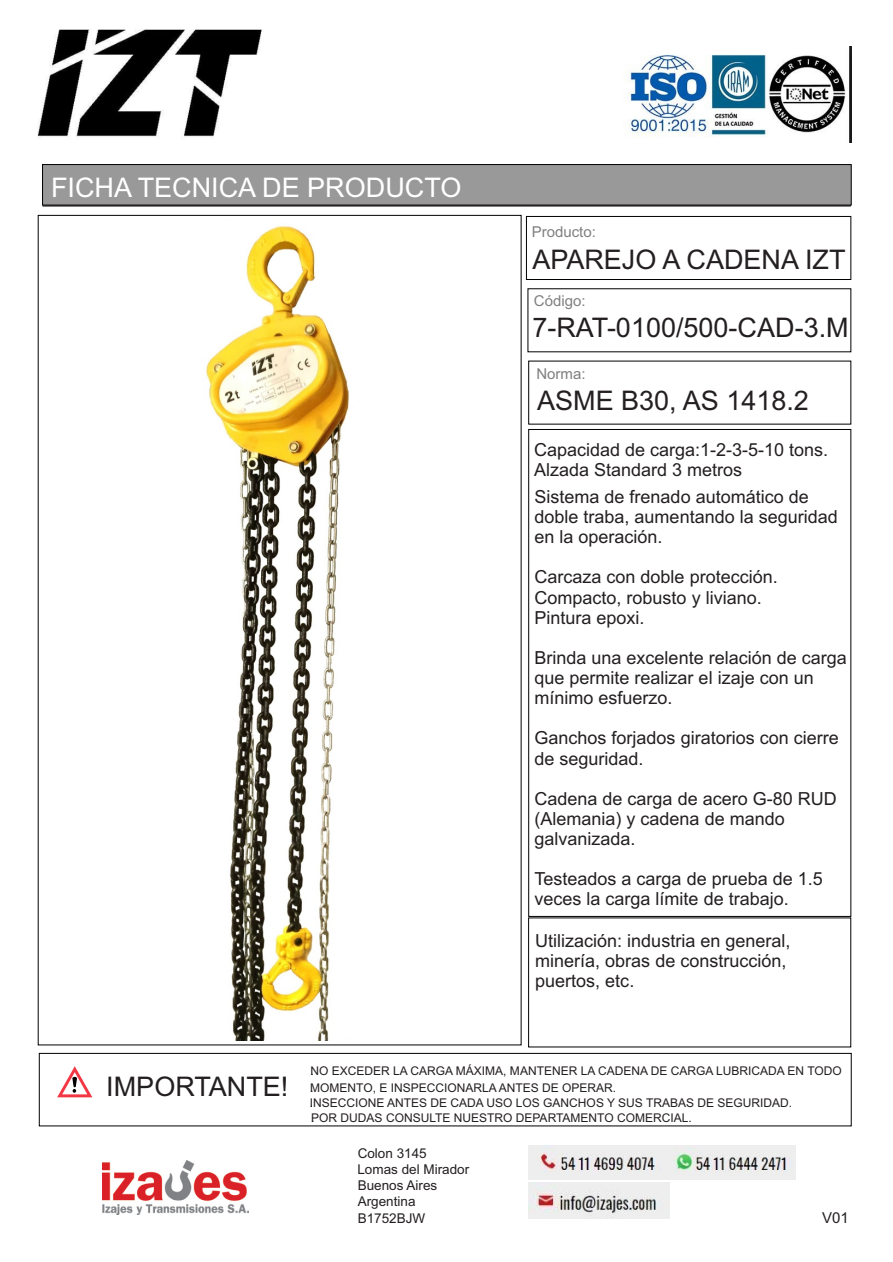
<style>
.page{position:relative;width:893px;height:1262px;background:#fff}
.page>*{position:absolute;margin:0;border:0;box-sizing:border-box;transform-origin:0 0}
.t1{font:27px "Arial";color:#241f21}
.t2{font:27px "Arial";color:#231f20}
.t3{font:27px "Arial";color:#fff}
.t4{font:18px/20.1px "Arial";color:#231f20}
.t5{font:15px "Arial";color:#808080}
.t6{font:15px "Arial";color:#241f21}
.t7{font:13.5px/16.2px "Arial";color:#241f21}
.t8{font:12px "Arial";color:#241f21}
</style>
<div class="page">
<div style="left:39px;top:1053px;width:812px;height:73px;border:1px solid #000"></div>
<div style="left:42px;top:164px;width:809px;height:41px;background:#999;border:1px solid #000"></div>
<hr style="left:43px;top:205px;width:807px;height:1px;background:#241f21">
<div style="left:526px;top:216px;width:325px;height:64px;border:1px solid #000"></div>
<svg style="left:57px;top:1066px;width:35px;height:31px"></svg>
<div style="left:528px;top:429px;width:323px;height:487px;border:1px solid #000"></div>
<img style="left:629px;top:47px;width:222px;height:95px">
<img style="left:529px;top:1145px;width:266px;height:34px">
<img style="left:528px;top:1182px;width:141px;height:36px">
<img style="left:103px;top:1160px;width:145px;height:54px">
<img style="left:206px;top:226px;width:143px;height:815px">
<img style="left:38px;top:29px;width:223px;height:108px">
<h1 class="t3" style="left:51px;top:177px;width:412px">FICHA TECNICA DE PRODUCTO</h1>
<p class="t5" style="left:531px;top:226px;width:66px">Producto:</p>
<h1 class="t1" style="left:532px;top:249px;width:315px">APAREJO A CADENA IZT</h1>
<p class="t5" style="left:534px;top:295px;width:53px">Código:</p>
<h1 class="t2" style="left:532px;top:317px;width:318px">7-RAT-0100/500-CAD-3.M</h1>
<p class="t5" style="left:536px;top:368px;width:51px">Norma:</p>
<h1 class="t1" style="left:537px;top:390px;width:273px">ASME B30, AS 1418.2</h1>
<p class="t4" style="left:534px;top:441px;width:296px">Capacidad de carga:1-2-3-5-10 tons.<br>Alzada Standard 3 metros</p>
<p class="t4" style="left:534px;top:488px;width:305px">Sistema de frenado automático de doble traba, aumentando la seguridad en la operación.</p>
<p class="t4" style="left:534px;top:569px;width:245px">Carcaza con doble protección.<br>Compacto, robusto y liviano.<br>Pintura epoxi.</p>
<p class="t4" style="left:534px;top:649px;width:314px">Brinda una excelente relación de carga que permite realizar el izaje con un mínimo esfuerzo.</p>
<p class="t4" style="left:534px;top:729px;width:306px">Ganchos forjados giratorios con cierre de seguridad.</p>
<p class="t4" style="left:534px;top:790px;width:304px">Cadena de carga de acero G-80 RUD (Alemania) y cadena de mando galvanizada.</p>
<p class="t4" style="left:534px;top:870px;width:290px">Testeados a carga de prueba de 1.5 veces la carga límite de trabajo.</p>
<p class="t4" style="left:535px;top:931px;width:257px">Utilización: industria en general, minería, obras de construcción, puertos, etc.</p>
<h1 class="t2" style="left:106px;top:1076px;width:184px">IMPORTANTE!</h1>
<p class="t8" style="left:310px;top:1066px;width:533px">N. O EXCEDER LA CARGA MÁXIMA, MANTENER LA CADENA DE CARGA LUBRICADA EN TODO</p>
<p class="t8" style="left:310px;top:1082px;width:307px">M. OMENTO, E INSPECCIONARLA ANTES DE OPERAR.</p>
<p class="t8" style="left:311px;top:1113px;width:382px">P. OR DUDAS CONSULTE NUESTRO DEPARTAMENTO COMERCIAL.</p>
<p class="t8" style="left:310px;top:1098px;width:484px">I.NSECCIONE ANTES DE CADA USO LOS GANCHOS Y SUS TRABAS DE SEGURIDAD.</p>
<p class="t7" style="left:357px;top:1146px;width:113px">Colon 3145<br>Lomas del Mirador<br>Buenos Aires<br>Argentina<br>B1752BJW</p>
<p class="t6" style="left:822px;top:1212px;width:28px">V01</p>
</div>
